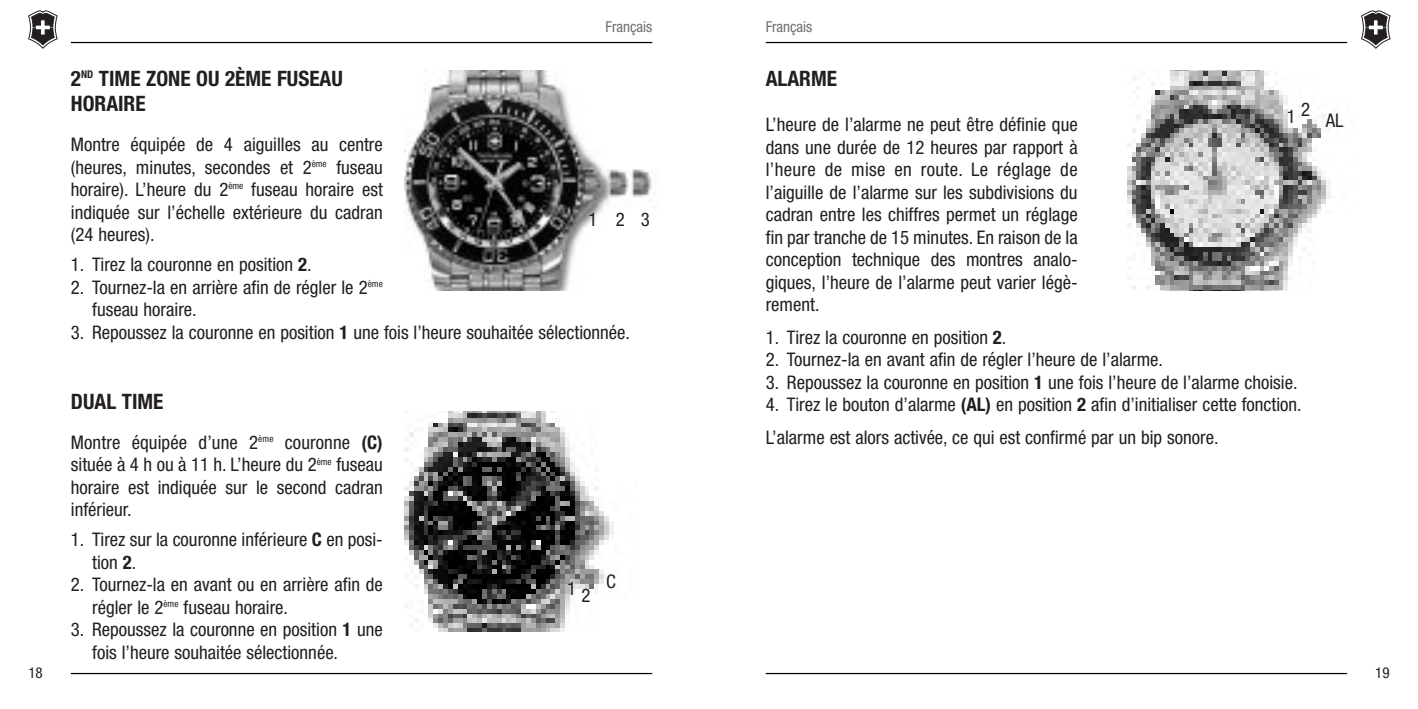
<style>
.page{position:relative;width:1418px;height:709px;background:#fff}
.page>*{position:absolute;margin:0;border:0;box-sizing:border-box;transform-origin:0 0}
.t1{font:700 condensed 21.25px/25px "Helvetica Neue";color:#231f20}
.t2{font:condensed 18.75px/22.5px "Helvetica Neue";color:#231f20}
.t3{font:condensed 15px "Helvetica Neue";color:#6c6d70}
.t4{font:condensed 15px "Helvetica Neue";color:#231f20}
.s1{font-weight:700}
</style>
<div class="page">
<hr style="left:765px;top:42px;width:581px;height:1px;background:#000">
<svg style="left:1361px;top:11px;width:29px;height:37px"></svg>
<hr style="left:765px;top:673px;width:581px;height:1px;background:#000">
<svg style="left:28px;top:11px;width:29px;height:37px"></svg>
<hr style="left:71px;top:42px;width:581px;height:1px;background:#000">
<hr style="left:71px;top:673px;width:581px;height:1px;background:#000">
<img style="left:404px;top:71px;width:248px;height:220px">
<img style="left:404px;top:411px;width:210px;height:220px">
<img style="left:1127px;top:71px;width:204px;height:220px">
<p class="t3" style="left:605px;top:21px;width:48px">Français</p>
<p class="t1" style="left:71px;top:68px;width:273px">2<sup>ND</sup> TIME ZONE OU 2ÈME FUSEAU<br>HORAIRE</p>
<p class="t2" style="left:71px;top:135px;width:313px;text-align:justify">Montre équipée de 4 aiguilles au centre (heures, minutes, secondes et 2<sup>ème</sup> fuseau horaire). L’heure du 2<sup>ème</sup> fuseau horaire est indiquée sur l’échelle extérieure du cadran (24 heures).</p>
<p class="t2" style="left:71px;top:255px;width:242px">1. Tirez la couronne en position <span class="s1">2</span>.</p>
<p class="t2" style="left:92px;top:277px;width:292px;text-indent:-21px">2. Tournez-la en arrière afin de régler le 2<sup>ème </sup>fuseau horaire.</p>
<p class="t2" style="left:71px;top:322px;width:560px">3. Repoussez la couronne en position <span class="s1">1</span> une fois l’heure souhaitée sélectionnée.</p>
<p class="t2" style="left:588px;top:210px;width:63px">123</p>
<p class="t1" style="left:71px;top:390px;width:94px">DUAL TIME</p>
<p class="t2" style="left:71px;top:432px;width:313px;text-align:justify">Montre équipée d’une 2<sup>ème</sup> couronne <span class="s1">(C) </span>située à 4 h ou à 11 h. L’heure du 2<sup>ème</sup> fuseau horaire est indiquée sur le second cadran inférieur.</p>
<p class="t2" style="left:92px;top:530px;width:292px;text-indent:-21px">1. Tirez sur la couronne inférieure <span class="s1">C</span> en posi&shy;tion <span class="s1">2</span>.</p>
<p class="t2" style="left:92px;top:575px;width:292px;text-indent:-21px">2. Tournez-la en avant ou en arrière afin de régler le 2<sup>ème</sup> fuseau horaire.</p>
<p class="t2" style="left:92px;top:620px;width:292px;text-indent:-21px">3. Repoussez la couronne en position <span class="s1">1</span> une fois l’heure souhaitée sélectionnée.</p>
<p class="t2" style="left:567px;top:582px;width:25px">1 2</p>
<p class="t2" style="left:606px;top:571px;width:11px">C</p>
<p class="t3" style="left:765px;top:21px;width:48px">Français</p>
<p class="t1" style="left:765px;top:68px;width:73px">ALARME</p>
<p class="t2" style="left:765px;top:115px;width:313px;text-align:justify">L’heure de l’alarme ne peut être définie que dans une durée de 12 heures par rapport à l’heure de mise en route. Le réglage de l’aiguille de l’alarme sur les subdivisions du cadran entre les chiffres permet un réglage fin par tranche de 15 minutes. En raison de la conception technique des montres analo&shy;giques, l’heure de l’alarme peut varier légè&shy;rement.</p>
<p class="t2" style="left:765px;top:327px;width:242px">1. Tirez la couronne en position <span class="s1">2</span>.</p>
<p class="t2" style="left:765px;top:350px;width:399px">2. Tournez-la en avant afin de régler l’heure de l’alarme.</p>
<p class="t2" style="left:765px;top:372px;width:533px">3. Repoussez la couronne en position <span class="s1">1</span> une fois l’heure de l’alarme choisie.</p>
<p class="t2" style="left:765px;top:390px;width:537px;line-height:32.5px">4. Tirez le bouton d’alarme <span class="s1">(AL)</span> en position <span class="s1">2</span> afin d’initialiser cette fonction.<br>L’alarme est alors activée, ce qui est confirmé par un bip sonore.</p>
<p class="t2" style="left:1286px;top:103px;width:25px">1 2</p>
<p class="t2" style="left:1325px;top:110px;width:19px">AL</p>
<p class="t4" style="left:28px;top:667px;width:16px">18</p>
<p class="t4" style="left:1375px;top:667px;width:16px">19</p>
</div>
